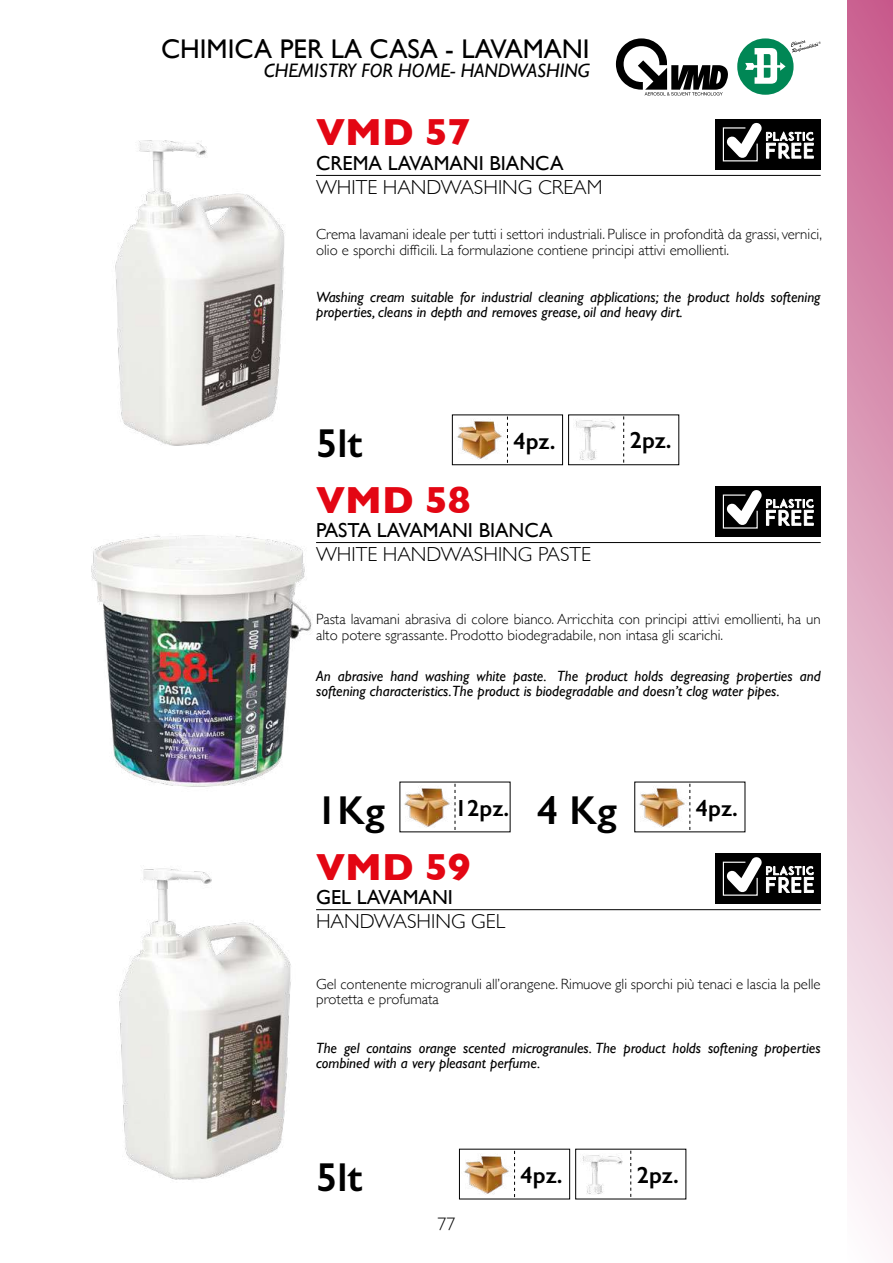
<style>
.page{position:relative;width:893px;height:1263px;background:#fff}
.page>*{position:absolute;margin:0;border:0;box-sizing:border-box;transform-origin:0 0}
.t1{font:600 40.5px "Gill Sans";color:#000}
.t2{font:700 38.4px "Gill Sans";color:#e30613}
.t3{font:27px "Gill Sans";color:#000}
.t4{font:600 23.4px "Gill Sans";color:#000}
.t5{font:300 20.25px "Gill Sans";color:#000}
.t6{font:20.25px "Gill Sans";color:#000}
.t7{font:italic 19.5px "Gill Sans";color:#000}
.t8{font:300 18px "Gill Sans";color:#000}
.t9{font:300 14.85px/15.8px "Gill Sans";color:#000}
.t10{font:italic 14.85px/15px "Gill Sans";color:#000}
</style>
<div class="page">
<img style="left:115px;top:140px;width:170px;height:306px">
<img style="left:91px;top:535px;width:221px;height:252px">
<img style="left:119px;top:868px;width:172px;height:312px">
<img style="left:457px;top:419px;width:45px;height:41px">
<div style="left:452px;top:415px;width:111px;height:50px;border:1px solid #000"></div>
<img style="left:464px;top:1154px;width:45px;height:41px">
<div style="left:459px;top:1149px;width:111px;height:50px;border:1px solid #000"></div>
<img style="left:404px;top:788px;width:46px;height:40px">
<img style="left:639px;top:788px;width:46px;height:40px">
<img style="left:575px;top:419px;width:41px;height:41px">
<img style="left:582px;top:1155px;width:41px;height:39px">
<div style="left:848px;top:0;width:45px;height:1263px;background:linear-gradient(to bottom,#c8608e,#fdfefe)"></div>
<hr style="left:316px;top:175px;width:505px;height:1px;background:#000">
<hr style="left:316px;top:542px;width:505px;height:1px;background:#000">
<hr style="left:316px;top:909px;width:505px;height:1px;background:#000">
<svg style="left:514px;top:1151px;width:1px;height:46px"></svg>
<svg style="left:455px;top:784px;width:1px;height:46px"></svg>
<svg style="left:690px;top:784px;width:1px;height:46px"></svg>
<svg style="left:507px;top:417px;width:1px;height:46px"></svg>
<svg style="left:623px;top:416px;width:1px;height:47px"></svg>
<svg style="left:630px;top:1151px;width:1px;height:46px"></svg>
<svg style="left:616px;top:38px;width:112px;height:58px"></svg>
<svg style="left:737px;top:38px;width:84px;height:57px"></svg>
<div style="left:716px;top:119px;width:105px;height:51px;background:#000"></div>
<svg style="left:722px;top:122px;width:92px;height:40px"></svg>
<div style="left:716px;top:486px;width:105px;height:51px;background:#000"></div>
<svg style="left:722px;top:490px;width:92px;height:39px"></svg>
<div style="left:716px;top:853px;width:105px;height:51px;background:#000"></div>
<svg style="left:722px;top:857px;width:92px;height:39px"></svg>
<h3 class="t3" style="left:161px;top:33px;width:430px">CHIMICA PER LA CASA - LAVAMANI</h3>
<h3 class="t7" style="left:264px;top:59px;width:327px">CHEMISTRY FOR HOME- HANDWASHING</h3>
<h2 class="t2" style="left:316px;top:102px;width:156px">VMD 57</h2>
<h3 class="t6" style="left:316px;top:151px;width:249px">CREMA LAVAMANI BIANCA</h3>
<h3 class="t5" style="left:316px;top:171px;width:288px">WHITE HANDWASHING CREAM</h3>
<p class="t9" style="left:316px;top:226px;width:507px">Crema lavamani ideale per tutti i settori industriali. Pulisce in profondità da grassi, vernici, olio e sporchi difficili. La formulazione contiene principi attivi emollienti.</p>
<p class="t10" style="left:316px;top:290px;width:506px">Washing cream suitable for industrial cleaning applications; the product holds softening properties, cleans in depth and removes grease, oil and heavy dirt.</p>
<h1 class="t1" style="left:316px;top:419px;width:48px">5lt</h1>
<h3 class="t4" style="left:513px;top:427px;width:44px">4pz.</h3>
<h3 class="t4" style="left:630px;top:426px;width:44px">2pz.</h3>
<h2 class="t2" style="left:316px;top:469px;width:156px">VMD 58</h2>
<h3 class="t6" style="left:316px;top:518px;width:238px">PASTA LAVAMANI BIANCA</h3>
<h3 class="t5" style="left:316px;top:539px;width:276px">WHITE HANDWASHING PASTE</h3>
<p class="t9" style="left:316px;top:611px;width:506px">Pasta lavamani abrasiva di colore bianco. Arricchita con principi attivi emollienti, ha un alto potere sgrassante. Prodotto biodegradabile, non intasa gli scarichi.</p>
<p class="t10" style="left:316px;top:668px;width:506px">An abrasive hand washing white paste. The product holds degreasing properties and softening characteristics.The product is biodegradable and doesn’t clog water pipes.</p>
<h1 class="t1" style="left:316px;top:786px;width:70px">1Kg</h1>
<h1 class="t1" style="left:537px;top:786px;width:82px">4 Kg</h1>
<h3 class="t4" style="left:455px;top:794px;width:56px">12pz.</h3>
<h3 class="t4" style="left:696px;top:794px;width:44px">4pz.</h3>
<h2 class="t2" style="left:316px;top:836px;width:156px">VMD 59</h2>
<h3 class="t6" style="left:316px;top:885px;width:138px">GEL LAVAMANI</h3>
<h3 class="t5" style="left:316px;top:906px;width:191px">HANDWASHING GEL</h3>
<p class="t9" style="left:316px;top:975px;width:506px">Gel contenente microgranuli all’orangene. Rimuove gli sporchi più tenaci e lascia la pelle protetta e profumata</p>
<p class="t10" style="left:316px;top:1040px;width:506px">The gel contains orange scented microgranules. The product holds softening properties combined with a very pleasant perfume.</p>
<h1 class="t1" style="left:316px;top:1153px;width:48px">5lt</h1>
<p class="t8" style="left:437px;top:1210px;width:19px">77</p>
<h3 class="t4" style="left:521px;top:1161px;width:44px">4pz.</h3>
<h3 class="t4" style="left:637px;top:1161px;width:44px">2pz.</h3>
</div>
